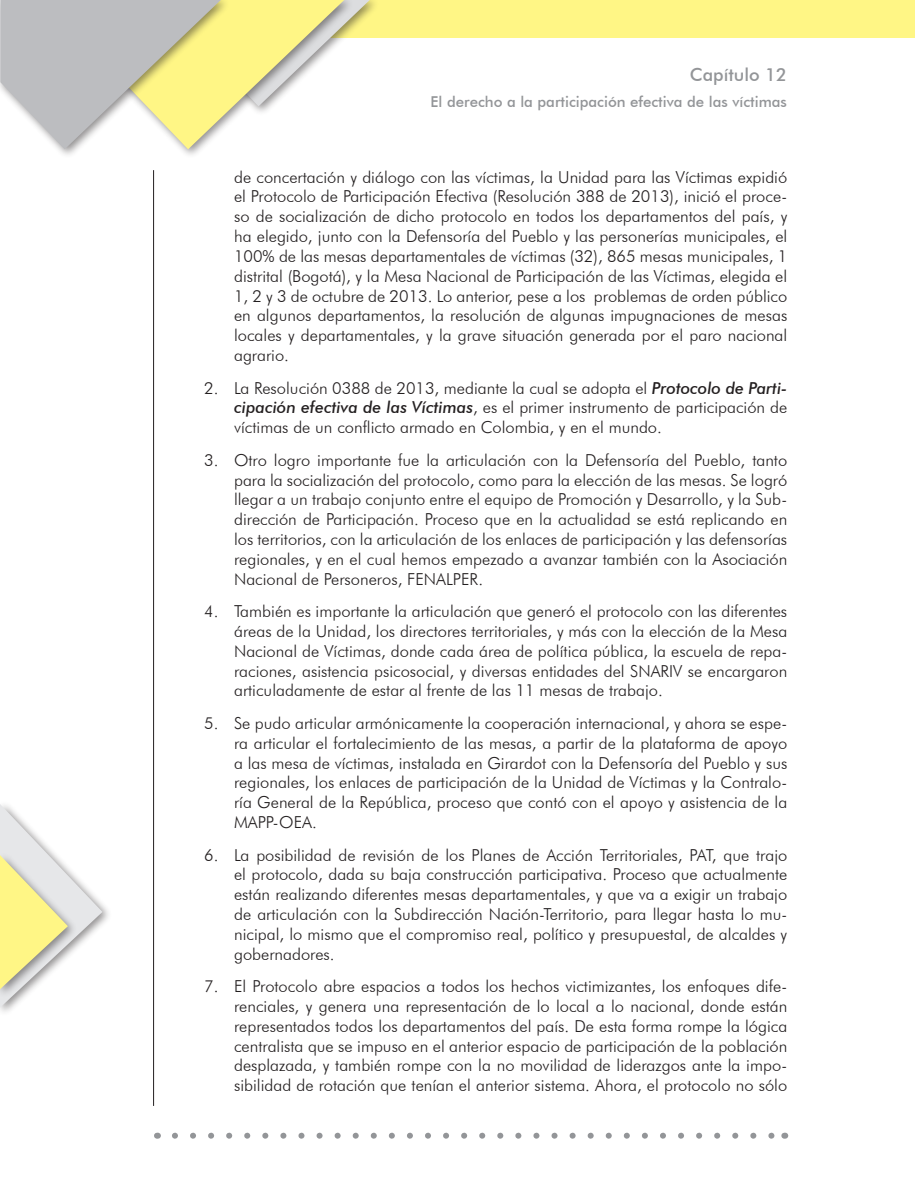
<style>
.page{position:relative;width:915px;height:1191px;background:#fff}
.page>*{position:absolute;margin:0;border:0;box-sizing:border-box;transform-origin:0 0}
.t1{font:500 18px "Futura BT";color:#939598}
.Sangria_1{font:300 16.5px/19.8px "Futura BT";color:#231f20;text-align:justify}
.t2{font:500 15px "Futura BT";color:#939598}
.s1{font-weight:500;font-style:italic}
</style>
<div class="page">
<div style="left:270px;top:0;width:644px;height:38px;background:#fff685"></div>
<div style="left:207px;top:0;width:172px;height:117px;background:#231f20;opacity:.5"></div>
<div style="left:0;top:0;width:231px;height:159px;background:#231f20;opacity:.5"></div>
<svg style="left:0;top:0;width:369px;height:149px"></svg>
<hr style="left:153px;top:170px;width:1px;height:936px;background:#231f20">
<svg style="left:175px;top:1132px;width:600px;height:6px"></svg>
<svg style="left:0;top:804px;width:102px;height:203px"></svg>
<p class="t1" style="left:689px;top:64px;width:99px">Capítulo 12</p>
<p class="t2" style="left:430px;top:92px;width:357px">El derecho a la participación efectiva de las víctimas</p>
<p class="Sangria_1" style="left:234px;top:167px;width:554px">de concertación y diálogo con las víctimas, la Unidad para las Víctimas expidió el Protocolo de Participación Efectiva (Resolución 388 de 2013), inició el proce&shy;so de socialización de dicho protocolo en todos los departamentos del país, y ha elegido, junto con la Defensoría del Pueblo y las personerías municipales, el 100% de las mesas departamentales de víctimas (32), 865 mesas municipales, 1 distrital (Bogotá), y la Mesa Nacional de Participación de las Víctimas, elegida el 1, 2 y 3 de octubre de 2013. Lo anterior, pese a los problemas de orden público en algunos departamentos, la resolución de algunas impugnaciones de mesas locales y departamentales, y la grave situación generada por el paro nacional agrario.</p>
<p class="Sangria_1" style="left:234px;top:377px;width:554px;text-indent:-30px">2. La Resolución 0388 de 2013, mediante la cual se adopta el <span class="s1">Protocolo de Parti&shy;cipación efectiva de las Víctimas</span>, es el primer instrumento de participación de víctimas de un conflicto armado en Colombia, y en el mundo.</p>
<p class="Sangria_1" style="left:234px;top:450px;width:554px;text-indent:-30px">3. Otro logro importante fue la articulación con la Defensoría del Pueblo, tanto para la socialización del protocolo, como para la elección de las mesas. Se logró llegar a un trabajo conjunto entre el equipo de Promoción y Desarrollo, y la Sub&shy;dirección de Participación. Proceso que en la actualidad se está replicando en los territorios, con la articulación de los enlaces de participación y las defensorías regionales, y en el cual hemos empezado a avanzar también con la Asociación Nacional de Personeros, FENALPER.</p>
<p class="Sangria_1" style="left:234px;top:601px;width:554px;text-indent:-30px">4. También es importante la articulación que generó el protocolo con las diferentes áreas de la Unidad, los directores territoriales, y más con la elección de la Mesa Nacional de Víctimas, donde cada área de política pública, la escuela de repa&shy;raciones, asistencia psicosocial, y diversas entidades del SNARIV se encargaron articuladamente de estar al frente de las 11 mesas de trabajo.</p>
<p class="Sangria_1" style="left:234px;top:713px;width:554px;text-indent:-30px">5. Se pudo articular armónicamente la cooperación internacional, y ahora se espe&shy;ra articular el fortalecimiento de las mesas, a partir de la plataforma de apoyo a las mesa de víctimas, instalada en Girardot con la Defensoría del Pueblo y sus regionales, los enlaces de participación de la Unidad de Víctimas y la Contralo&shy;ría General de la República, proceso que contó con el apoyo y asistencia de la MAPP-OEA.</p>
<p class="Sangria_1" style="left:234px;top:844px;width:554px;text-indent:-30px">6. La posibilidad de revisión de los Planes de Acción Territoriales, PAT, que trajo el protocolo, dada su baja construcción participativa. Proceso que actualmente están realizando diferentes mesas departamentales, y que va a exigir un trabajo de articulación con la Subdirección Nación-Territorio, para llegar hasta lo mu&shy;nicipal, lo mismo que el compromiso real, político y presupuestal, de alcaldes y gobernadores.</p>
<p class="Sangria_1" style="left:234px;top:976px;width:554px;text-indent:-30px">7. El Protocolo abre espacios a todos los hechos victimizantes, los enfoques dife&shy;renciales, y genera una representación de lo local a lo nacional, donde están representados todos los departamentos del país. De esta forma rompe la lógica centralista que se impuso en el anterior espacio de participación de la población desplazada, y también rompe con la no movilidad de liderazgos ante la impo&shy;sibilidad de rotación que tenían el anterior sistema. Ahora, el protocolo no sólo</p>
</div>
